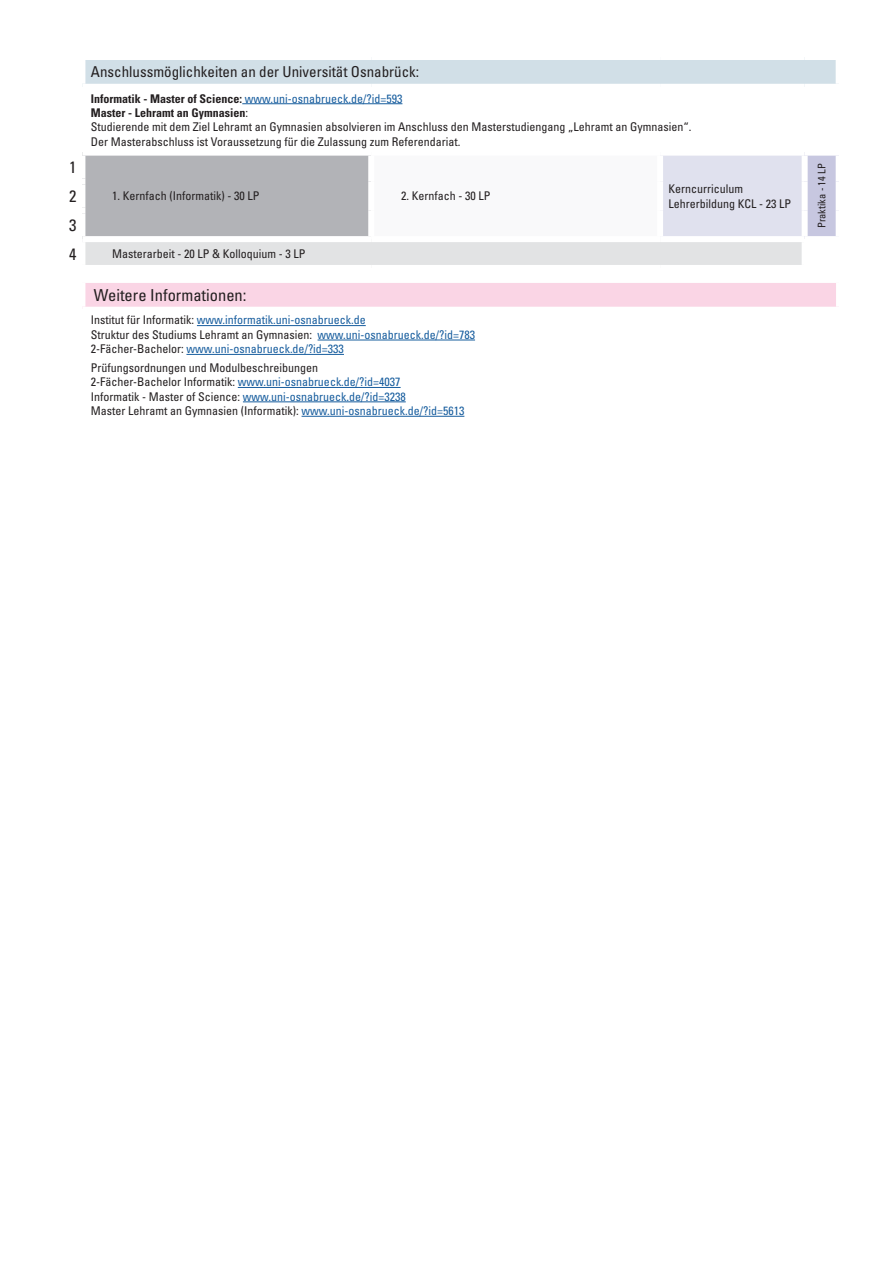
<style>
.page{position:relative;width:893px;height:1263px;background:#fff}
.page>*{position:absolute;margin:0;border:0;box-sizing:border-box;transform-origin:0 0}
.t1{font:condensed 16.5px "Univers LT Pro";color:#231f20}
.t2{font:condensed 15px "Univers LT Pro";color:#231f20}
.Margi_Garam_8_3_6{font:condensed 12px/14.4px "Univers LT Pro";color:#231f20}
.t3{font:condensed 12px "Univers LT Pro";color:#175d9e}
.t4{font:700 condensed 12px "Univers LT Pro";color:#231f20}
.t5{font:condensed 10.5px "Univers LT Pro";color:#231f20}
.s1{font-weight:700;color:#231f20}
.s2{font-weight:400}
.s3{color:#231f20}
.s4{color:#175d9e}
</style>
<div class="page">
<div style="left:82px;top:57px;width:757px;height:30px;background:#d1dfe7"></div>
<div style="left:82px;top:153px;width:289px;height:86px;background:#b2b3b7"></div>
<div style="left:371px;top:153px;width:289px;height:86px;background:#f9f9fa"></div>
<div style="left:660px;top:153px;width:145px;height:86px;background:#e0e1ee"></div>
<div style="left:805px;top:153px;width:34px;height:86px;background:#c7c7e0"></div>
<div style="left:82px;top:239px;width:723px;height:29px;background:#e2e3e4"></div>
<div style="left:79px;top:60px;width:6px;height:24px;background:#fff"></div>
<div style="left:79px;top:54px;width:292px;height:6px;background:#fff"></div>
<div style="left:371px;top:54px;width:289px;height:6px;background:#fff"></div>
<div style="left:660px;top:54px;width:145px;height:6px;background:#fff"></div>
<div style="left:805px;top:54px;width:37px;height:6px;background:#fff"></div>
<div style="left:836px;top:60px;width:6px;height:24px;background:#fff"></div>
<div style="left:82px;top:84px;width:289px;height:6px;background:#fff"></div>
<div style="left:371px;top:84px;width:289px;height:6px;background:#fff"></div>
<div style="left:660px;top:84px;width:145px;height:6px;background:#fff"></div>
<div style="left:805px;top:84px;width:37px;height:6px;background:#fff"></div>
<div style="left:660px;top:236px;width:145px;height:6px;background:#fff"></div>
<div style="left:802px;top:156px;width:6px;height:25px;background:#fff"></div>
<div style="left:802px;top:181px;width:6px;height:29px;background:#fff"></div>
<div style="left:802px;top:210px;width:6px;height:26px;background:#fff"></div>
<div style="left:836px;top:156px;width:6px;height:25px;background:#fff"></div>
<div style="left:836px;top:181px;width:6px;height:29px;background:#fff"></div>
<div style="left:836px;top:210px;width:6px;height:26px;background:#fff"></div>
<div style="left:805px;top:236px;width:37px;height:6px;background:#fff"></div>
<div style="left:82px;top:150px;width:289px;height:6px;background:#fff"></div>
<div style="left:79px;top:156px;width:6px;height:22px;background:#fff"></div>
<div style="left:371px;top:150px;width:289px;height:6px;background:#fff"></div>
<div style="left:657px;top:156px;width:6px;height:25px;background:#fff"></div>
<div style="left:79px;top:184px;width:6px;height:23px;background:#fff"></div>
<div style="left:657px;top:181px;width:6px;height:29px;background:#fff"></div>
<div style="left:79px;top:213px;width:6px;height:23px;background:#fff"></div>
<div style="left:657px;top:210px;width:6px;height:26px;background:#fff"></div>
<div style="left:82px;top:236px;width:289px;height:6px;background:#fff"></div>
<div style="left:371px;top:236px;width:289px;height:6px;background:#fff"></div>
<div style="left:39px;top:178px;width:46px;height:6px;background:#fff"></div>
<div style="left:39px;top:207px;width:46px;height:6px;background:#fff"></div>
<div style="left:368px;top:156px;width:6px;height:25px;background:#fff"></div>
<div style="left:368px;top:181px;width:6px;height:29px;background:#fff"></div>
<div style="left:368px;top:210px;width:6px;height:26px;background:#fff"></div>
<div style="left:660px;top:150px;width:145px;height:6px;background:#fff"></div>
<div style="left:805px;top:150px;width:37px;height:6px;background:#fff"></div>
<div style="left:79px;top:242px;width:6px;height:23px;background:#fff"></div>
<div style="left:79px;top:265px;width:292px;height:6px;background:#fff"></div>
<div style="left:371px;top:265px;width:289px;height:6px;background:#fff"></div>
<div style="left:660px;top:265px;width:145px;height:6px;background:#fff"></div>
<div style="left:802px;top:242px;width:6px;height:23px;background:#fff"></div>
<hr style="left:242px;top:103px;width:160px;height:1px;background:#175d9e">
<div style="left:82px;top:280px;width:757px;height:30px;background:#fad5e5"></div>
<div style="left:79px;top:283px;width:6px;height:24px;background:#fff"></div>
<div style="left:79px;top:277px;width:763px;height:6px;background:#fff"></div>
<div style="left:836px;top:283px;width:6px;height:24px;background:#fff"></div>
<div style="left:82px;top:307px;width:760px;height:6px;background:#fff"></div>
<hr style="left:197px;top:325px;width:169px;height:1px;background:#175d9e">
<hr style="left:318px;top:340px;width:157px;height:1px;background:#175d9e">
<hr style="left:186px;top:354px;width:158px;height:1px;background:#175d9e">
<hr style="left:238px;top:387px;width:163px;height:1px;background:#175d9e">
<hr style="left:243px;top:402px;width:163px;height:1px;background:#175d9e">
<hr style="left:302px;top:416px;width:162px;height:1px;background:#175d9e">
<p class="t1" style="left:69px;top:157px;width:9px">1</p>
<p class="t2" style="left:91px;top:62px;width:330px">Anschlussmöglichkeiten an der Universität Osnabrück:</p>
<p class="t3" style="left:91px;top:91px;width:313px"><span class="s1">Informatik - Master of Science:</span> www.uni-osnabrueck.de/?id=593</p>
<p class="t4" style="left:91px;top:105px;width:159px">Master - Lehramt an Gymnasien<span class="s2">:</span></p>
<p class="Margi_Garam_8_3_6" style="left:91px;top:120px;width:602px">Studierende mit dem Ziel Lehramt an Gymnasien absolvieren im Anschluss den Masterstudiengang „Lehramt an Gymnasien“.<br>Der Masterabschluss ist Voraussetzung für die Zulassung zum Referendariat.</p>
<p class="Margi_Garam_8_3_6" style="left:112px;top:189px;width:149px">1. Kernfach (Informatik) - 30 LP</p>
<p class="Margi_Garam_8_3_6" style="left:401px;top:189px;width:91px">2. Kernfach - 30 LP</p>
<p class="Margi_Garam_8_3_6" style="left:669px;top:180px;width:124px;line-height:15.3px">Kerncurriculum<br>Lehrerbildung KCL - 23 LP</p>
<p class="t1" style="left:69px;top:186px;width:9px">2</p>
<p class="t1" style="left:69px;top:214px;width:9px">3</p>
<p class="t1" style="left:69px;top:243px;width:9px">4</p>
<p class="Margi_Garam_8_3_6" style="left:112px;top:246px;width:195px">Masterarbeit - 20 LP &amp; Kolloquium - 3 LP</p>
<p class="t1" style="left:94px;top:284px;width:154px">Weitere Informationen:</p>
<p class="t3" style="left:91px;top:312px;width:276px"><span class="s3">Institut für Informatik:</span> www.informatik.uni-osnabrueck.de</p>
<p class="Margi_Garam_8_3_6" style="left:91px;top:327px;width:386px">Struktur des Studiums Lehramt an Gymnasien: <span class="s4">www.uni-osnabrueck.de/?id=783</span></p>
<p class="t3" style="left:91px;top:341px;width:255px"><span class="s3">2-Fächer-Bachelor:</span> www.uni-osnabrueck.de/?id=333</p>
<p class="Margi_Garam_8_3_6" style="left:91px;top:360px;width:229px">Prüfungsordnungen und Modulbeschreibungen</p>
<p class="Margi_Garam_8_3_6" style="left:91px;top:375px;width:375px">2-Fächer-Bachelor Informatik: <span class="s4">www.uni-osnabrueck.de/?id=4037<br></span>Informatik - Master of Science: <span class="s4">www.uni-osnabrueck.de/?id=3238<br></span>Master Lehramt an Gymnasien (Informatik): <span class="s4">www.uni-osnabrueck.de/?id=5613</span></p>
<p class="t5" style="left:815px;top:228px;width:66px;rotate:-90deg">Praktika - 14 LP</p>
</div>
